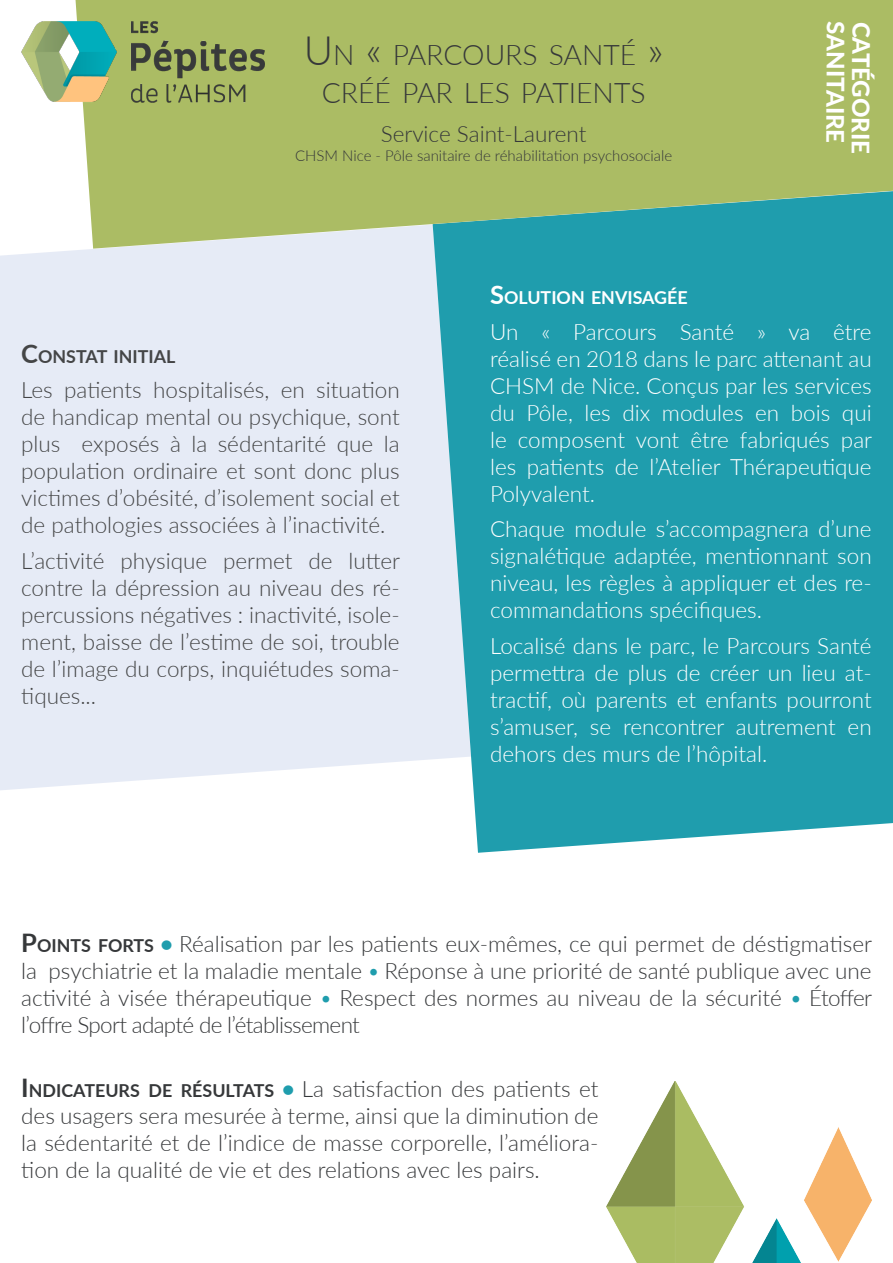
<style>
.page{position:relative;width:893px;height:1263px;background:#fff}
.page>*{position:absolute;margin:0;border:0;box-sizing:border-box;transform-origin:0 0}
.t1{font:300 28.35px "Lato";color:#36383a}
.t2{font:800 24px "Lato";letter-spacing:-.005em;color:#fff}
.t3{font:300 22.5px/27px "Lato";color:#36383a;text-align:justify}
.t4{font:300 22.5px/27px "Lato";color:#fff;text-align:justify}
.t5{font:300 22.5px/27px "Lato";color:#444546;text-align:justify}
.t6{font:700 17.85px "Lato";color:#fff}
.t7{font:700 17.85px "Lato";color:#444546}
.t8{font:300 15px "Lato";color:#36383a}
.s1{font-size:40.5px}
.s2{font-size:25.5px}
.s3{font-weight:700;font-size:25.5px}
.s4{font-weight:700;font-size:17.85px}
.s5{font-weight:700;color:#1f9dad}
.s6{color:#1f9dad}
</style>
<div class="page">
<div style="left:0;top:249px;width:433px;height:541px;background:#e6ebf6"></div>
<svg style="left:433px;top:249px;width:460px;height:604px;background:#33a5b4"></svg>
<svg style="left:76px;top:0;width:817px;height:249px;background:#9fba70"></svg>
<img style="left:21px;top:21px;width:244px;height:82px">
<img style="left:607px;top:1082px;width:265px;height:181px">
<p class="t1" style="left:304px;top:35px;width:361px"><span class="s1">U</span>N <span class="s1">«</span> PARCOU RS SANTÉ <span class="s1">»</span></p>
<p class="t1" style="left:322px;top:73px;width:325px">CRÉÉ PAR LES PATIENTS</p>
<p class="t3" style="left:381px;top:119px;width:207px">Service Saint-Laurent</p>
<p class="t8" style="left:295px;top:145px;width:379px">CHSM Nice - Pôle sanitaire de réhabilitation psychosociale</p>
<p class="t2" style="left:853px;top:21px;width:123px;rotate:90deg">SANITAIRE</p>
<p class="t2" style="left:879px;top:22px;width:134px;rotate:90deg">CATÉGORIE</p>
<p class="t7" style="left:21px;top:343px;width:156px"><span class="s2">C</span>ONSTAT INITIAL</p>
<p class="t5" style="left:21px;top:376px;width:380px">Les patients hospitalisés, en situation de handicap mental ou psychique, sont plus exposés à la sédentarité que la population ordinaire et sont donc plus victimes d’obésité, d’isolement social et de pathologies associées à l’inactivité.</p>
<p class="t5" style="left:21px;top:546px;width:380px">L’activité physique permet de lutter contre la dépression au niveau des ré&shy;percussions négatives : inactivité, isole&shy;ment, baisse de l’estime de soi, trouble de l’image du corps, inquiétudes soma&shy;tiques...</p>
<p class="t6" style="left:490px;top:285px;width:199px"><span class="s2">S</span>OLUTION ENVISAGÉE</p>
<p class="t4" style="left:490px;top:317px;width:384px">Un « Parcours Santé » va être réalisé en 2018 dans le parc attenant au CHSM de Nice. Conçus par les services du Pôle, les dix modules en bois qui le composent vont être fabriqués par les patients de l’Atelier Thérapeutique Polyvalent.</p>
<p class="t4" style="left:490px;top:515px;width:383px">Chaque module s’accompagnera d’une signalétique adaptée, mentionnant son niveau, les règles à appliquer et des re&shy;commandations spécifiques.</p>
<p class="t4" style="left:490px;top:631px;width:383px">Localisé dans le parc, le Parcours Santé permettra de plus de créer un lieu at&shy;tractif, où parents et enfants pourront s’amuser, se rencontrer autrement en dehors des murs de l’hôpital.</p>
<p class="t3" style="left:21px;top:929px;width:852px"><span class="s3">P</span><span class="s4">OINTS FORTS</span> <span class="s5">•</span> Réalisation par les patients eux-mêmes, ce qui permet de déstigmatiser la psychiatrie et la maladie mentale <span class="s6">•</span> Réponse à une priorité de santé publique avec une activité à visée thérapeutique <span class="s6">•</span> Respect des normes au niveau de la sécurité <span class="s6">•</span> Étoffer l’offre Sport adapté de l’établissement</p>
<p class="t3" style="left:21px;top:1075px;width:579px"><span class="s3">I</span> <span class="s4">NDICATEURS DE RÉSULTATS</span> <span class="s5">•</span> La satisfaction des patients et des usagers sera mesurée à terme, ainsi que la diminution de la sédentarité et de l’indice de masse corporelle, l’améliora&shy;tion de la qualité de vie et des relations avec les pairs.</p>
</div>
